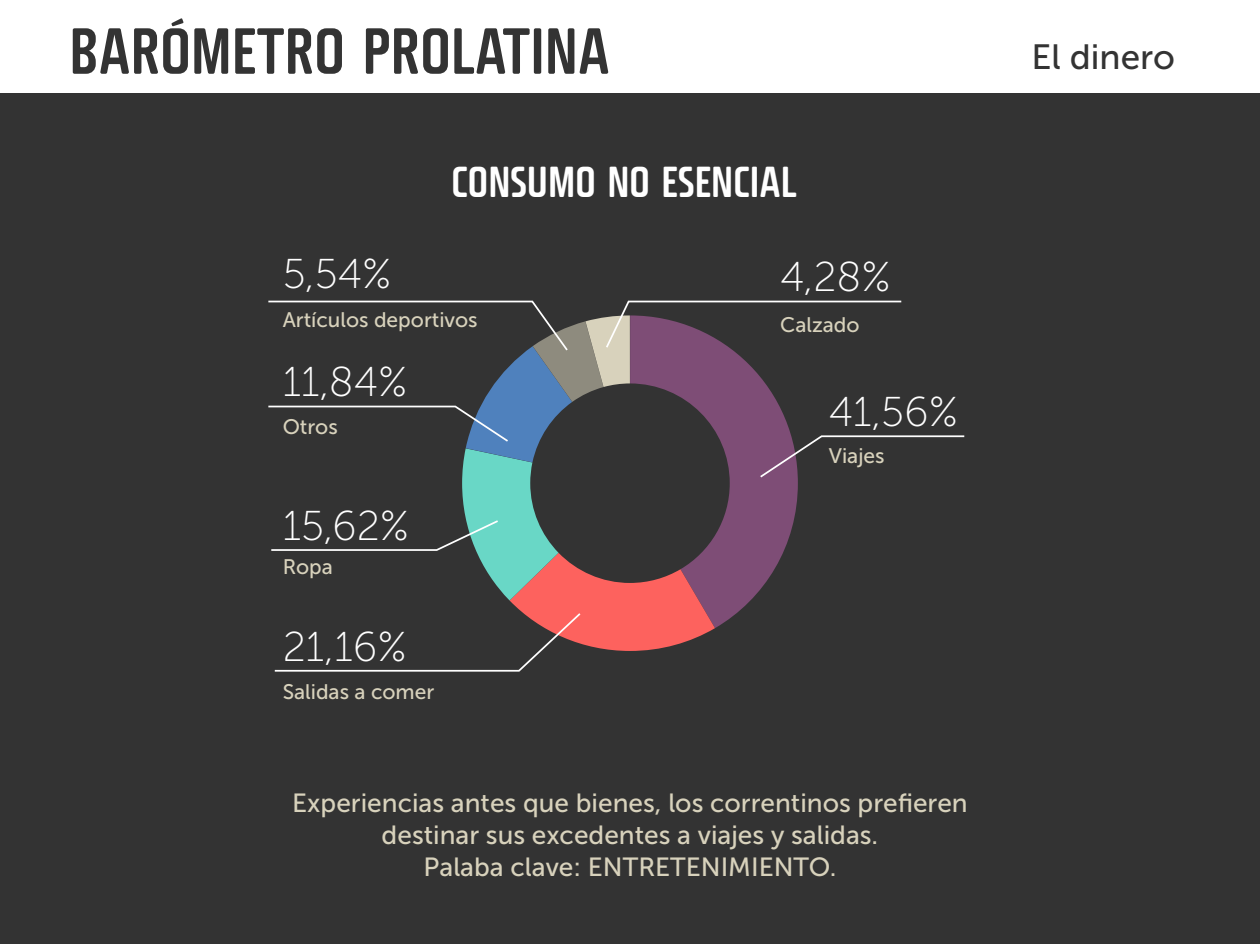
<style>
.page{position:relative;width:1260px;height:945px;background:#fff}
.page>*{position:absolute;margin:0;border:0;box-sizing:border-box;transform-origin:0 0}
.t1{font:600 extra-condensed 63px "Fishmonger K";color:#333}
.t2{font:600 extra-condensed 42px "Fishmonger K";color:#fff}
.t3{font:41.65px "Museo Sans 100";color:#fff}
.t4{font:35px "Museo Sans 500";color:#333}
.t5{font:26.25px/32.4px "Museo Sans 500";color:#d8d2bc;text-align:center}
.t6{font:21px "Museo Sans 500";color:#d8d2bc}
</style>
<div class="page">
<div style="left:1px;top:93px;width:1259px;height:851px;background:#333"></div>
<svg style="left:268px;top:300px;width:697px;height:372px"></svg>
<h1 class="t1" style="left:69px;top:15px;width:542px">BARÓMETRO PROLATINA</h1>
<h2 class="t2" style="left:451px;top:158px;width:347px">CONSUMO NO ESENCIAL</h2>
<h3 class="t3" style="left:283px;top:251px;width:110px">5,54%</h3>
<h3 class="t3" style="left:780px;top:254px;width:112px">4,28%</h3>
<p class="t6" style="left:283px;top:308px;width:196px">Artículos deportivos</p>
<p class="t6" style="left:780px;top:313px;width:81px">Calzado</p>
<h3 class="t3" style="left:283px;top:360px;width:126px">11,84%</h3>
<p class="t6" style="left:283px;top:415px;width:57px">Otros</p>
<h3 class="t3" style="left:283px;top:504px;width:128px">15,62%</h3>
<p class="t6" style="left:283px;top:555px;width:52px">Ropa</p>
<h3 class="t3" style="left:283px;top:625px;width:125px">21,16%</h3>
<p class="t6" style="left:283px;top:680px;width:153px">Salidas a comer</p>
<h3 class="t3" style="left:829px;top:390px;width:131px">41,56%</h3>
<p class="t6" style="left:829px;top:444px;width:57px">Viajes</p>
<p class="t5" style="left:292px;top:786px;width:677px">Experiencias antes que bienes, los correntinos prefieren destinar sus excedentes a viajes y salidas.<br>Palaba clave: ENTRETENIMIENTO.</p>
<h3 class="t4" style="left:1032px;top:38px;width:145px">El dinero</h3>
</div>
